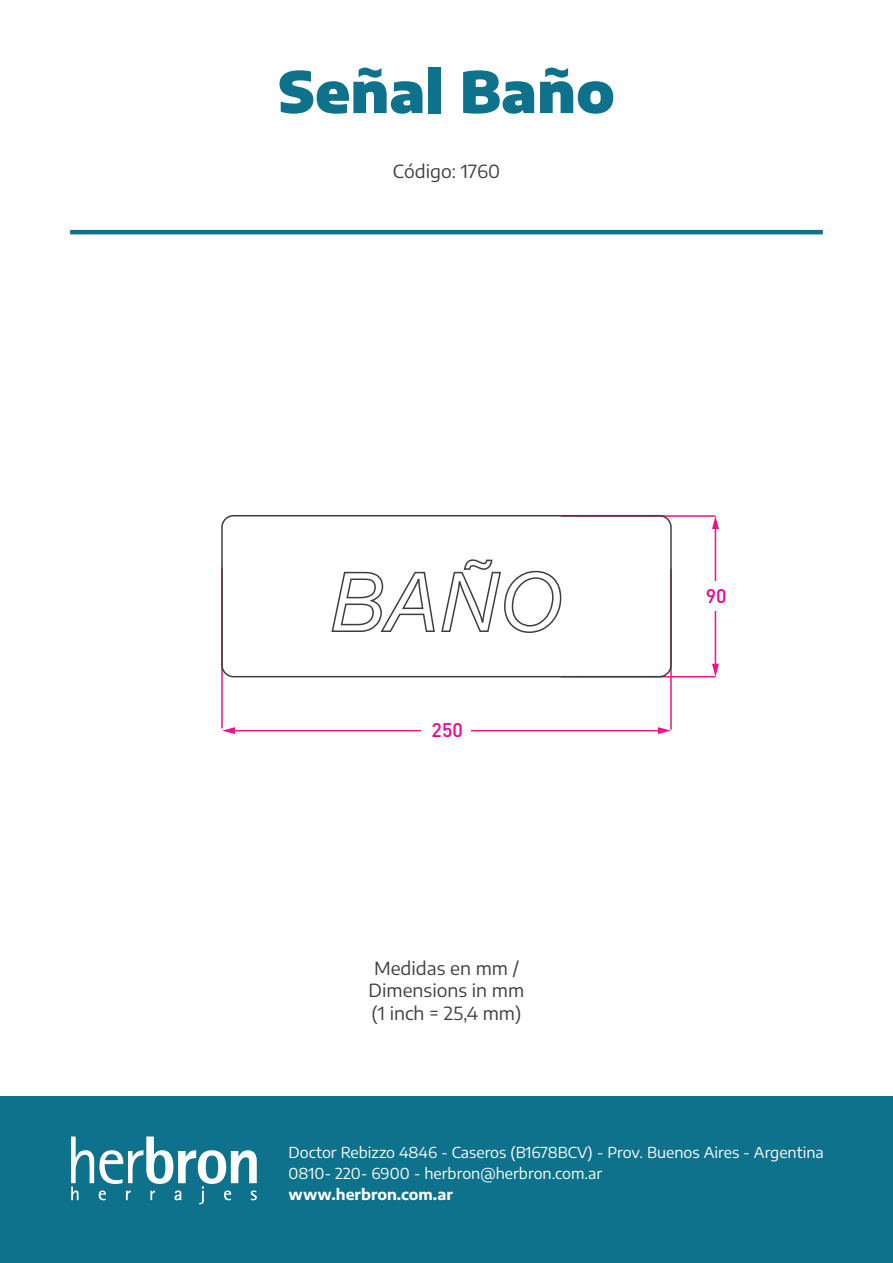
<style>
.page{position:relative;width:893px;height:1263px;background:#fff}
.page>*{position:absolute;margin:0;border:0;box-sizing:border-box;transform-origin:0 0}
.t1{font:900 57px "Encode Sans Semi Expanded";color:#0e728c}
.t2{font:500 19.5px "DIN Pro";color:#ed028c}
.t3{font:18px/22.5px "Encode Sans Semi Expanded";color:#3e3e3f;text-align:center}
.t4{font:15px/21px "Encode Sans Semi Expanded";color:#fff}
.t5{font:700 15px "Encode Sans Semi Expanded";color:#fff}
</style>
<div class="page">
<hr style="left:70px;top:230px;width:753px;height:4px;background:#0e728c">
<div style="left:0;top:1096px;width:893px;height:167px;background:#0e728c"></div>
<svg style="left:71px;top:1136px;width:186px;height:68px"></svg>
<hr style="left:561px;top:515px;width:154px;height:2px;background:#eb148b">
<hr style="left:561px;top:676px;width:154px;height:1px;background:#eb148b">
<hr style="left:221px;top:567px;width:2px;height:161px;background:#eb148b">
<hr style="left:670px;top:569px;width:2px;height:161px;background:#eb148b">
<hr style="left:715px;top:527px;width:1px;height:139px;background:#eb148b">
<svg style="left:712px;top:516px;width:7px;height:13px"></svg>
<svg style="left:712px;top:664px;width:7px;height:13px"></svg>
<hr style="left:233px;top:730px;width:427px;height:1px;background:#eb148b">
<svg style="left:658px;top:727px;width:13px;height:7px"></svg>
<svg style="left:222px;top:727px;width:13px;height:7px"></svg>
<div style="left:701px;top:582px;width:29px;height:29px;background:#fff"></div>
<div style="left:422px;top:715px;width:49px;height:30px;background:#fff"></div>
<div style="left:221px;top:515px;width:451px;height:162px;border:2px solid #3e3e3f;border-radius:12px"></div>
<svg style="left:331px;top:559px;width:231px;height:74px"></svg>
<h1 class="t1" style="left:278px;top:53px;width:338px">Señal Baño</h1>
<p class="t3" style="left:393px;top:159px;width:109px">Código: 1760</p>
<h2 class="t2" style="left:432px;top:717px;width:33px">250</h2>
<p class="t3" style="left:369px;top:956px;width:157px">Medidas en mm /<br>Dimensions in mm (1 inch = 25,4 mm)</p>
<h2 class="t2" style="left:706px;top:583px;width:22px">90</h2>
<p class="t4" style="left:289px;top:1141px;width:537px">Doctor Rebizzo 4846 - Caseros (B1678BCV) - Prov. Buenos Aires - Argentina<br>0810- 220- 6900 - herbron@herbron.com.ar</p>
<p class="t5" style="left:289px;top:1184px;width:166px">www.herbron.com.ar</p>
</div>
